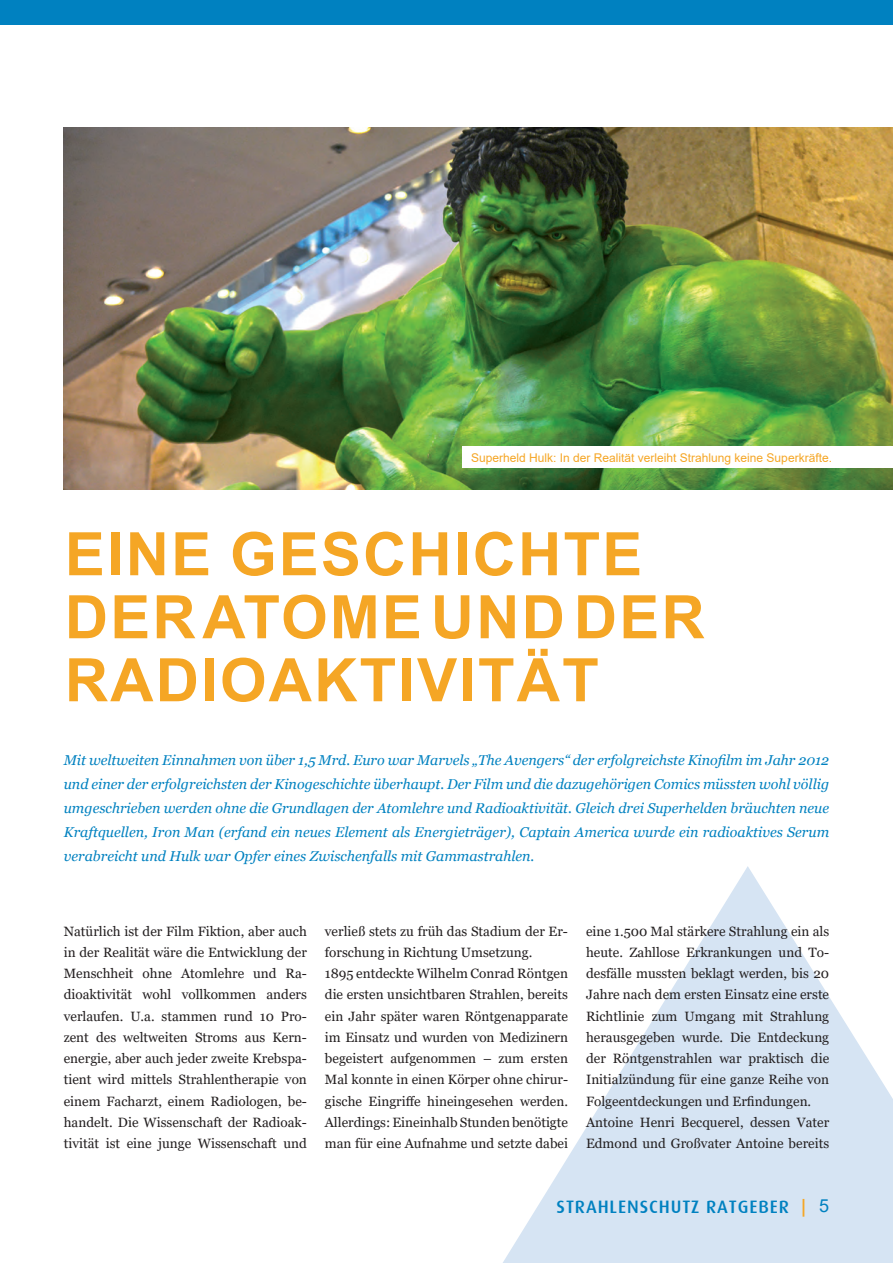
<style>
.page{position:relative;width:893px;height:1263px;background:#fff}
.page>*{position:absolute;margin:0;border:0;box-sizing:border-box;transform-origin:0 0}
.t1{font:700 60px/63px "Arial";letter-spacing:.035em;color:#f5a625}
.t2{font:500 18px "Dax";letter-spacing:.05em;color:#0081c0}
.t3{font:italic 14.25px/24px "Georgia";color:#0081c0;text-align:justify}
.t4{font:13.5px/21.3px "Georgia";color:#231f20}
.t5{font:12px "Arial";color:#f5a625}
.s1{color:#f5a625}
.s2{font-family:"Arial";font-weight:400}
</style>
<div class="page">
<svg style="left:503px;top:866px;width:390px;height:397px;fill:#d6e4f3"></svg>
<div style="left:0;top:0;width:893px;height:25px;background:#0081c0"></div>
<img style="left:64px;top:128px;width:829px;height:361px">
<hr style="left:0;top:0;width:1px;height:64px;background:#fff">
<hr style="left:0;top:1148px;width:1px;height:115px;background:#f5a625">
<div style="left:463px;top:446px;width:430px;height:22px;background:#fff"></div>
<p class="t5" style="left:471px;top:449px;width:362px">Superheld Hulk: In der Realität verleiht Strahlung keine Superkräfte.</p>
<h1 class="t1" style="left:65px;top:523px;width:641px">EINE GESCHICHTE<br>DER ATOME UND DER<br>RADIOAKTIVITÄT</h1>
<p class="t3" style="left:64px;top:748px;width:767px">Mit weltweiten Einnahmen von über 1,5 Mrd. Euro war Marvels „The Avengers“ der erfolgreichste Kinofilm im Jahr 2012 und einer der erfolgreichsten der Kinogeschichte überhaupt. Der Film und die dazugehörigen Comics müssten wohl völlig umgeschrieben werden ohne die Grundlagen der Atomlehre und Radioaktivität. Gleich drei Superhelden bräuchten neue Kraftquellen, Iron Man (erfand ein neues Element als Energieträger), Captain America wurde ein radioaktives Serum verabreicht und Hulk war Opfer eines Zwischenfalls mit Gammastrahlen.</p>
<p class="t4" style="left:64px;top:920px;width:245px;text-align:justify">Natürlich ist der Film Fiktion, aber auch in der Realität wäre die Entwicklung der Menschheit ohne Atomlehre und Ra&shy;dioaktivität wohl vollkommen anders verlaufen. U.a. stammen rund 10 Pro&shy;zent des weltweiten Stroms aus Kern&shy;energie, aber auch jeder zweite Krebspa&shy;tient wird mittels Strahlentherapie von einem Facharzt, einem Radiologen, be&shy;handelt. Die Wissenschaft der Radioak&shy;tivität ist eine junge Wissenschaft und</p>
<p class="t4" style="left:325px;top:920px;width:245px">verließ stets zu früh das Stadium der Er&shy;forschung in Richtung Umsetzung.<br>1895 entdeckte Wilhelm Conrad Röntgen die ersten unsichtbaren Strahlen, bereits ein Jahr später waren Röntgenapparate im Einsatz und wurden von Medizinern begeistert aufgenommen – zum ersten Mal konnte in einen Körper ohne chirur&shy;gische Eingriffe hineingesehen werden.<br>Allerdings: Eineinhalb Stunden benötigte man für eine Aufnahme und setzte dabei</p>
<p class="t4" style="left:586px;top:920px;width:245px">eine 1.500 Mal stärkere Strahlung ein als heute. Zahllose Erkrankungen und To&shy;desfälle mussten beklagt werden, bis 20<br>Jahre nach dem ersten Einsatz eine erste Richtlinie zum Umgang mit Strahlung herausgegeben wurde. Die Entdeckung der Röntgenstrahlen war praktisch die Initialzündung für eine ganze Reihe von Folgeentdeckungen und Erfindungen.<br>Antoine Henri Becquerel, dessen Vater Edmond und Großvater Antoine bereits</p>
<h2 class="t2" style="left:557px;top:1196px;width:274px">STRAHLENSCHUTZ RATGEBER <span class="s1">|</span> <span class="s2">5</span></h2>
</div>
